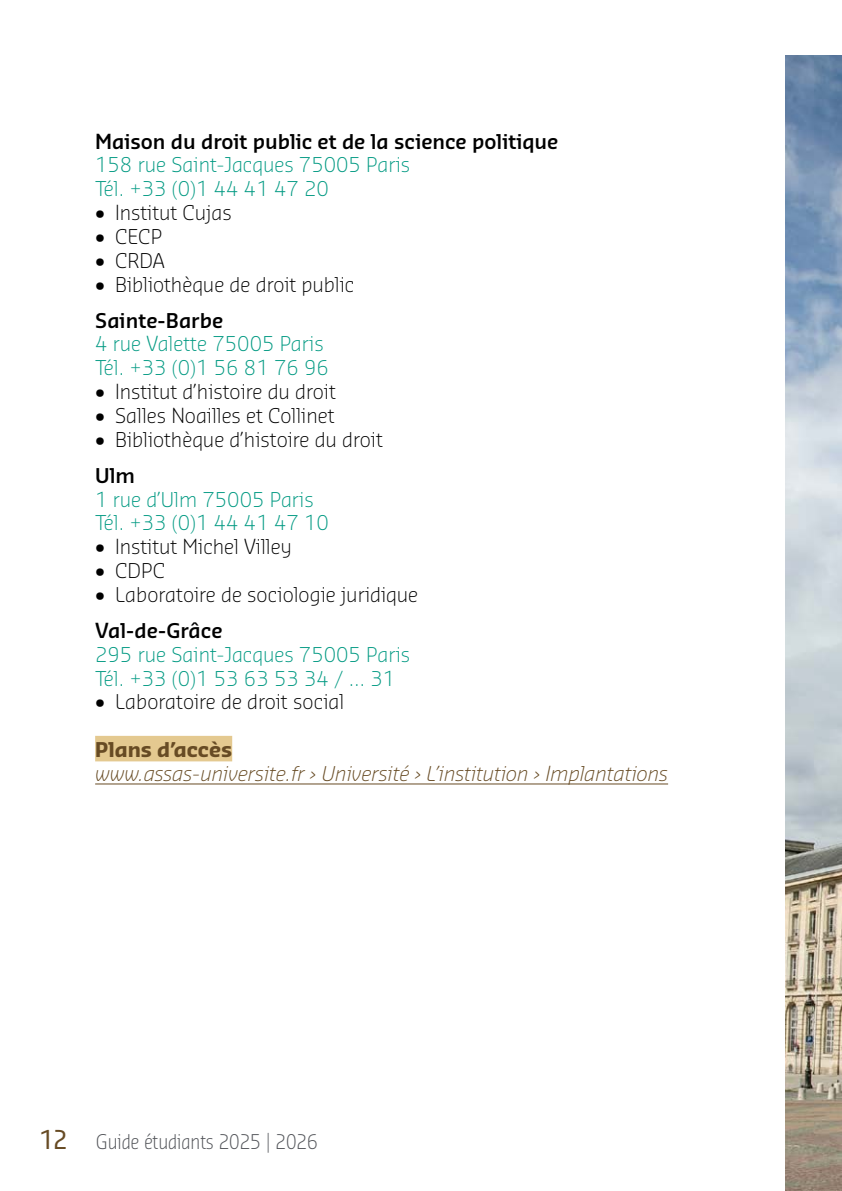
<style>
.page{position:relative;width:842px;height:1191px;background:#fff}
.page>*{position:absolute;margin:0;border:0;box-sizing:border-box;transform-origin:0 0}
.t1{font:300 19.8px "Sansa Pro";color:#000}
.t2{font:300 19.8px/23.8px "Sansa Pro";color:#009982}
.t3{font:600 19.8px "Sansa Pro";color:#000}
.t4{font:italic 300 19.8px "Sansa Pro";color:#674b24}
.t5{font:300 19.8px "Sansa Con Pro";color:#53555a}
.t6{font:700 19.8px "Sansa Pro";color:#674b24}
.s1{font-weight:400;font-size:25.4px;color:#674b24}
</style>
<div class="page">
<img style="left:786px;top:55px;width:56px;height:1136px">
<div style="left:95px;top:736px;width:137px;height:25px;background:#e4c990"></div>
<hr style="left:95px;top:783px;width:573px;height:1px;background:#674b24">
<p class="t3" style="left:95px;top:128px;width:465px">Maison du droit public et de la science politique</p>
<p class="t2" style="left:95px;top:153px;width:316px">158 rue Saint-Jacques 75005 Paris<br>Tél. +33 (0)1 44 41 47 20</p>
<p class="t1" style="left:95px;top:199px;width:138px">• Institut Cujas</p>
<p class="t1" style="left:95px;top:223px;width:69px">• CECP</p>
<p class="t1" style="left:95px;top:247px;width:71px">• CRDA</p>
<p class="t1" style="left:95px;top:271px;width:260px">• Bibliothèque de droit public</p>
<p class="t3" style="left:95px;top:306px;width:130px">Sainte-Barbe</p>
<p class="t2" style="left:95px;top:332px;width:235px">4 rue Valette 75005 Paris<br>Tél. +33 (0)1 56 81 76 96</p>
<p class="t1" style="left:95px;top:378px;width:242px">• Institut d’histoire du droit</p>
<p class="t1" style="left:95px;top:402px;width:241px">• Salles Noailles et Collinet</p>
<p class="t1" style="left:95px;top:426px;width:289px">• Bibliothèque d’histoire du droit</p>
<p class="t3" style="left:95px;top:462px;width:41px">Ulm</p>
<p class="t2" style="left:95px;top:487px;width:235px">1 rue d’Ulm 75005 Paris<br>Tél. +33 (0)1 44 41 47 10</p>
<p class="t1" style="left:95px;top:533px;width:198px">• Institut Michel Villey</p>
<p class="t1" style="left:95px;top:557px;width:72px">• CDPC</p>
<p class="t1" style="left:95px;top:581px;width:324px">• Laboratoire de sociologie juridique</p>
<p class="t3" style="left:95px;top:617px;width:129px">Val-de-Grâce</p>
<p class="t2" style="left:95px;top:642px;width:316px">295 rue Saint-Jacques 75005 Paris<br>Tél. +33 (0)1 53 63 53 34 / … 31</p>
<p class="t1" style="left:95px;top:688px;width:251px">• Laboratoire de droit social</p>
<p class="t6" style="left:95px;top:736px;width:139px">Plans d’accès</p>
<p class="t4" style="left:95px;top:760px;width:574px">www.assas-universite.fr › Université › L’institution › Implantations</p>
<p class="t5" style="left:40px;top:1128px;width:279px"><span class="s1">12</span> Guide étudiants 2025 | 2026</p>
</div>
